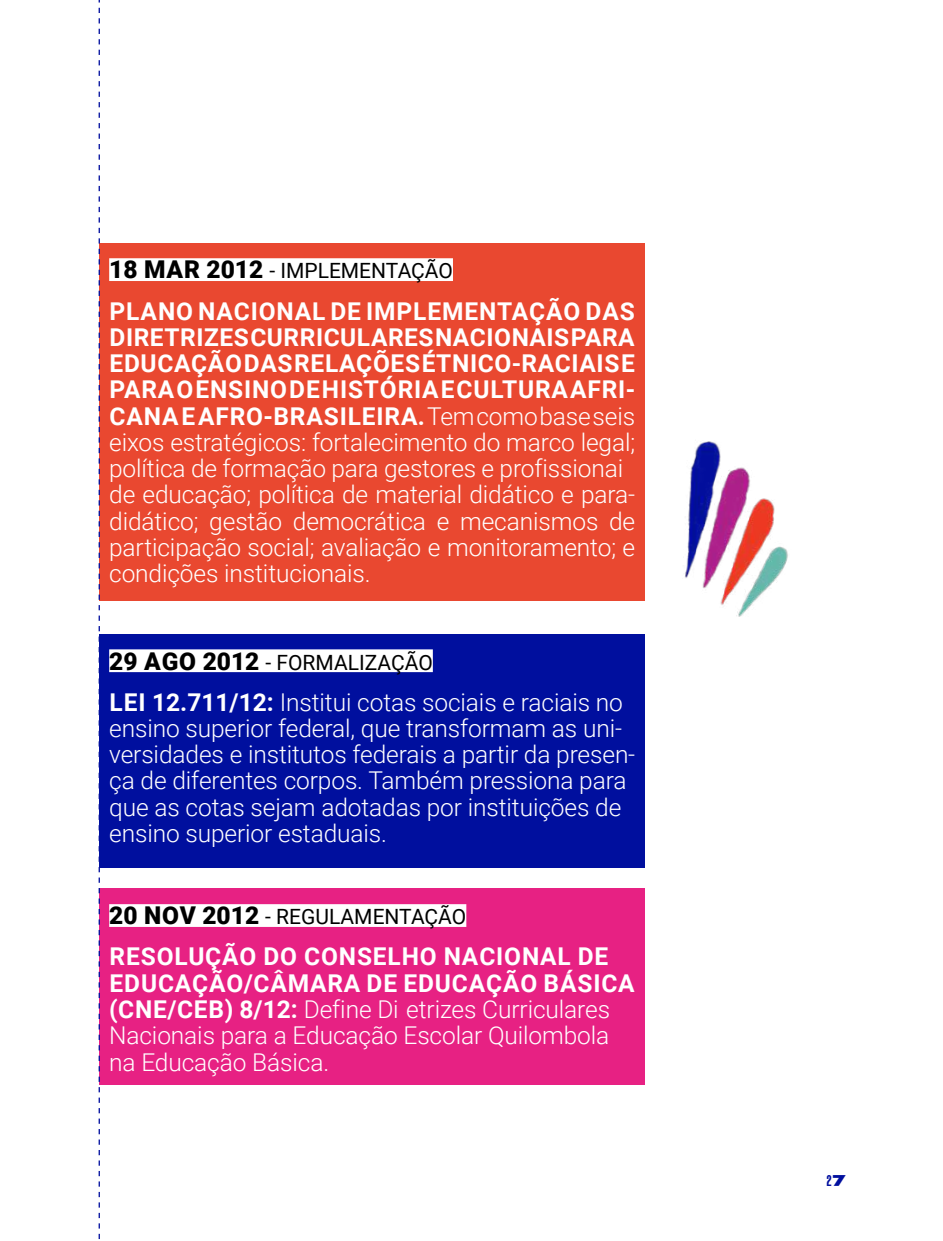
<style>
.page{position:relative;width:943px;height:1241px;background:#fff}
.page>*{position:absolute;margin:0;border:0;box-sizing:border-box;transform-origin:0 0}
.t1{font:300 24.5px/26.2px "Roboto";letter-spacing:-.005em;color:#fff}
.t2{font:21px "Roboto";color:#000}
.t3{font:17.5px "Straight Forward";color:#000f9e}
.s1{font-weight:900;font-size:24.5px}
.s2{font-weight:700}
</style>
<div class="page">
<div style="left:99px;top:243px;width:546px;height:357px;background:#e94830"></div>
<div style="left:109px;top:258px;width:344px;height:23px;background:#fff"></div>
<div style="left:99px;top:888px;width:546px;height:196px;background:#e72183"></div>
<div style="left:109px;top:904px;width:357px;height:22px;background:#fff"></div>
<div style="left:99px;top:633px;width:546px;height:234px;background:#000f9e"></div>
<div style="left:109px;top:649px;width:324px;height:23px;background:#fff"></div>
<svg style="left:99px;top:0;width:1px;height:1240px"></svg>
<img style="left:685px;top:441px;width:103px;height:176px">
<p class="t2" style="left:109px;top:256px;width:345px"><span class="s1">18 MAR 2012</span> - IMPLEMENTAÇÃO</p>
<p class="t1" style="left:109px;top:297px;width:527px"><span class="s2">PLANO NACIONAL DE IMPLEMENTAÇÃO DAS DIRETRIZES CURRICULARES NACIONAIS PARA EDUCAÇÃO DAS RELAÇÕES ÉTNICO-RACIAIS E PARA O ENSINO DE HISTÓRIA E CULTURA AFRI-CANA E AFRO-BRASILEIRA.</span> Tem como base seis eixos estratégicos: fortalecimento do marco legal; política de formação para gestores e profissionai de educação; política de material didático e para&shy;didático; gestão democrática e mecanismos de participação social; avaliação e monitoramento; e condições institucionais.</p>
<p class="t2" style="left:109px;top:647px;width:325px"><span class="s1">29 AGO 2012</span> - FORMALIZAÇÃO</p>
<p class="t1" style="left:109px;top:687px;width:527px"><span class="s2">LEI 12.711/12:</span> Institui cotas sociais e raciais no ensino superior federal, que transformam as uni&shy;versidades e institutos federais a partir da presen&shy;ça de diferentes corpos. Também pressiona para que as cotas sejam adotadas por instituições de ensino superior estaduais.</p>
<p class="t2" style="left:109px;top:902px;width:358px"><span class="s1">20 NOV 2012</span> - REGULAMENTAÇÃO</p>
<p class="t1" style="left:109px;top:942px;width:527px"><span class="s2">RESOLUÇÃO DO CONSELHO NACIONAL DE EDUCAÇÃO/CÂMARA DE EDUCAÇÃO BÁSICA (CNE/CEB) 8/12:</span> Define Di etrizes Curriculares Nacionais para a Educação Escolar Quilombola na Educação Básica.</p>
<p class="t3" style="left:826px;top:1171px;width:21px">27</p>
</div>
